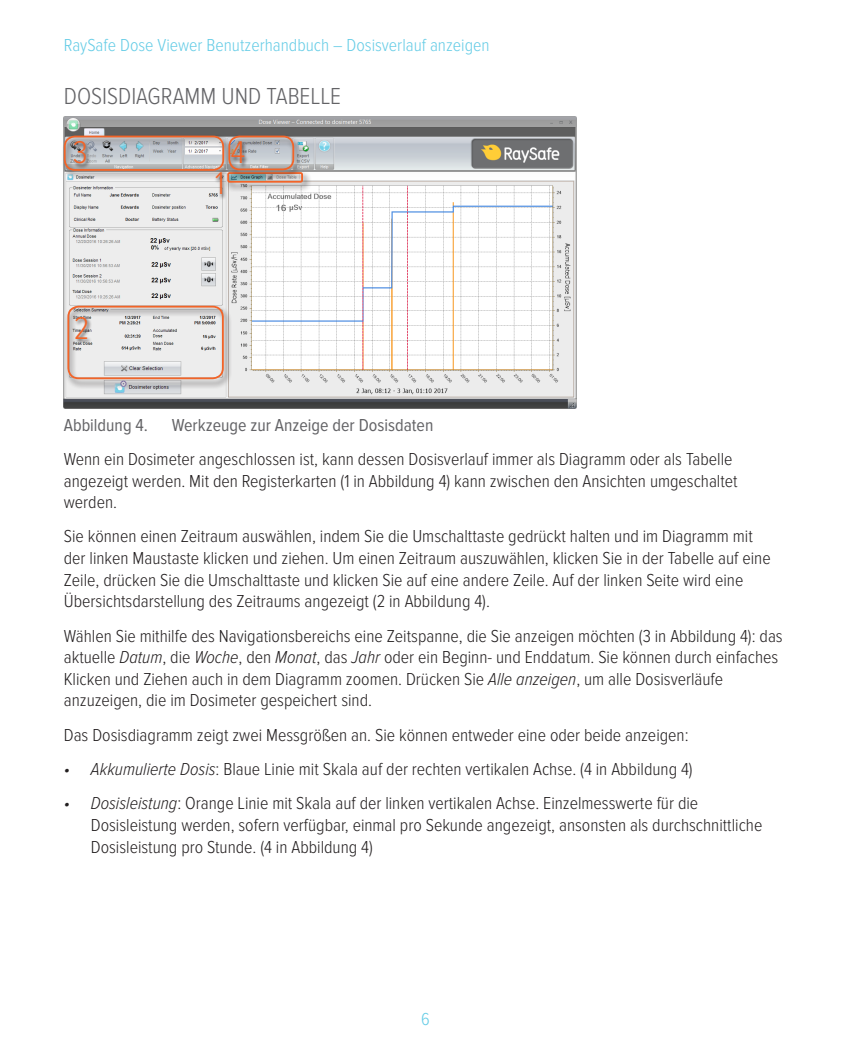
<style>
.page{position:relative;width:851px;height:1063px;background:#fff}
.page>*{position:absolute;margin:0;border:0;box-sizing:border-box;transform-origin:0 0}
.t1{font:300 32.7px "Proxima Nova Cond";color:#f26428}
.Header_2{font:300 24px "Proxima Nova Cond";color:#636366}
.Body_text{font:300 18px/21.6px "Proxima Nova Cond";color:#231f20}
.t2{font:300 18px "Proxima Nova Cond";color:#65cce6}
.t3{font:18px "Proxima Nova Cond";color:#636366}
.s1{font-style:italic}
</style>
<div class="page">
<img style="left:64px;top:116px;width:512px;height:293px">
<div style="left:225px;top:171px;width:86px;height:22px;background:#231f20;opacity:.75"></div>
<div style="left:227px;top:172px;width:76px;height:11px;border:2px solid #f26428;border-radius:2px"></div>
<div style="left:65px;top:305px;width:167px;height:84px;background:#231f20;opacity:.75"></div>
<div style="left:67px;top:306px;width:157px;height:73px;border:2px solid #f26428;border-radius:10px"></div>
<div style="left:61px;top:134px;width:171px;height:46px;background:#231f20;opacity:.75"></div>
<div style="left:64px;top:136px;width:160px;height:35px;border:2px solid #f26428;border-radius:10px"></div>
<div style="left:226px;top:134px;width:76px;height:46px;background:#231f20;opacity:.75"></div>
<div style="left:228px;top:136px;width:66px;height:34px;border:2px solid #f26428;border-radius:10px"></div>
<div style="left:214px;top:172px;width:13px;height:29px;background:#231f20;opacity:.75"></div>
<div style="left:74px;top:316px;width:19px;height:29px;background:#231f20;opacity:.75"></div>
<div style="left:73px;top:141px;width:18px;height:29px;background:#231f20;opacity:.75"></div>
<div style="left:230px;top:140px;width:19px;height:29px;background:#231f20;opacity:.75"></div>
<p class="t2" style="left:64px;top:35px;width:427px">RaySafe Dose Viewer Benutzerhandbuch – Dosisverlauf anzeigen</p>
<p class="Header_2" style="left:64px;top:83px;width:279px">DOSISDIAGRAMM UND TABELLE</p>
<p class="t1" style="left:73px;top:134px;width:16px">3</p>
<p class="t1" style="left:231px;top:134px;width:16px">4</p>
<p class="t1" style="left:74px;top:309px;width:17px">2</p>
<p class="t1" style="left:215px;top:165px;width:11px">1</p>
<p class="t3" style="left:64px;top:415px;width:86px">Abbildung 4.</p>
<p class="t3" style="left:172px;top:415px;width:263px">Werkzeuge zur Anzeige der Dosisdaten</p>
<p class="Body_text" style="left:64px;top:448px;width:675px">Wenn ein Dosimeter angeschlossen ist, kann dessen Dosisverlauf immer als Diagramm oder als Tabelle angezeigt werden. Mit den Registerkarten (1 in Abbildung 4) kann zwischen den Ansichten umgeschaltet werden.</p>
<p class="Body_text" style="left:64px;top:526px;width:708px">Sie können einen Zeitraum auswählen, indem Sie die Umschalttaste gedrückt halten und im Diagramm mit der linken Maustaste klicken und ziehen. Um einen Zeitraum auszuwählen, klicken Sie in der Tabelle auf eine Zeile, drücken Sie die Umschalttaste und klicken Sie auf eine andere Zeile. Auf der linken Seite wird eine Übersichtsdarstellung des Zeitraums angezeigt (2 in Abbildung 4).</p>
<p class="Body_text" style="left:64px;top:625px;width:720px">Wählen Sie mithilfe des Navigationsbereichs eine Zeitspanne, die Sie anzeigen möchten (3 in Abbildung 4): das aktuelle <span class="s1">Datum</span>, die <span class="s1">Woche</span>, den <span class="s1">Monat</span>, das <span class="s1">Jahr</span> oder ein Beginn- und Enddatum. Sie können durch einfaches Klicken und Ziehen auch in dem Diagramm zoomen. Drücken Sie <span class="s1">Alle anzeigen</span>, um alle Dosisverläufe anzuzeigen, die im Dosimeter gespeichert sind.</p>
<p class="Body_text" style="left:64px;top:724px;width:626px">Das Dosisdiagramm zeigt zwei Messgrößen an. Sie können entweder eine oder beide anzeigen:</p>
<p class="Body_text" style="left:64px;top:759px;width:630px"><span class="s1">• Akkumulierte Dosis</span>: Blaue Linie mit Skala auf der rechten vertikalen Achse. (4 in Abbildung 4)</p>
<p class="Body_text" style="left:91px;top:793px;width:673px;text-indent:-27px"><span class="s1">• Dosisleistung</span>: Orange Linie mit Skala auf der linken vertikalen Achse. Einzelmesswerte für die<br>Dosisleistung werden, sofern verfügbar, einmal pro Sekunde angezeigt, ansonsten als durchschnittliche<br>Dosisleistung pro Stunde. (4 in Abbildung 4)</p>
<p class="t2" style="left:421px;top:1009px;width:10px">6</p>
</div>
